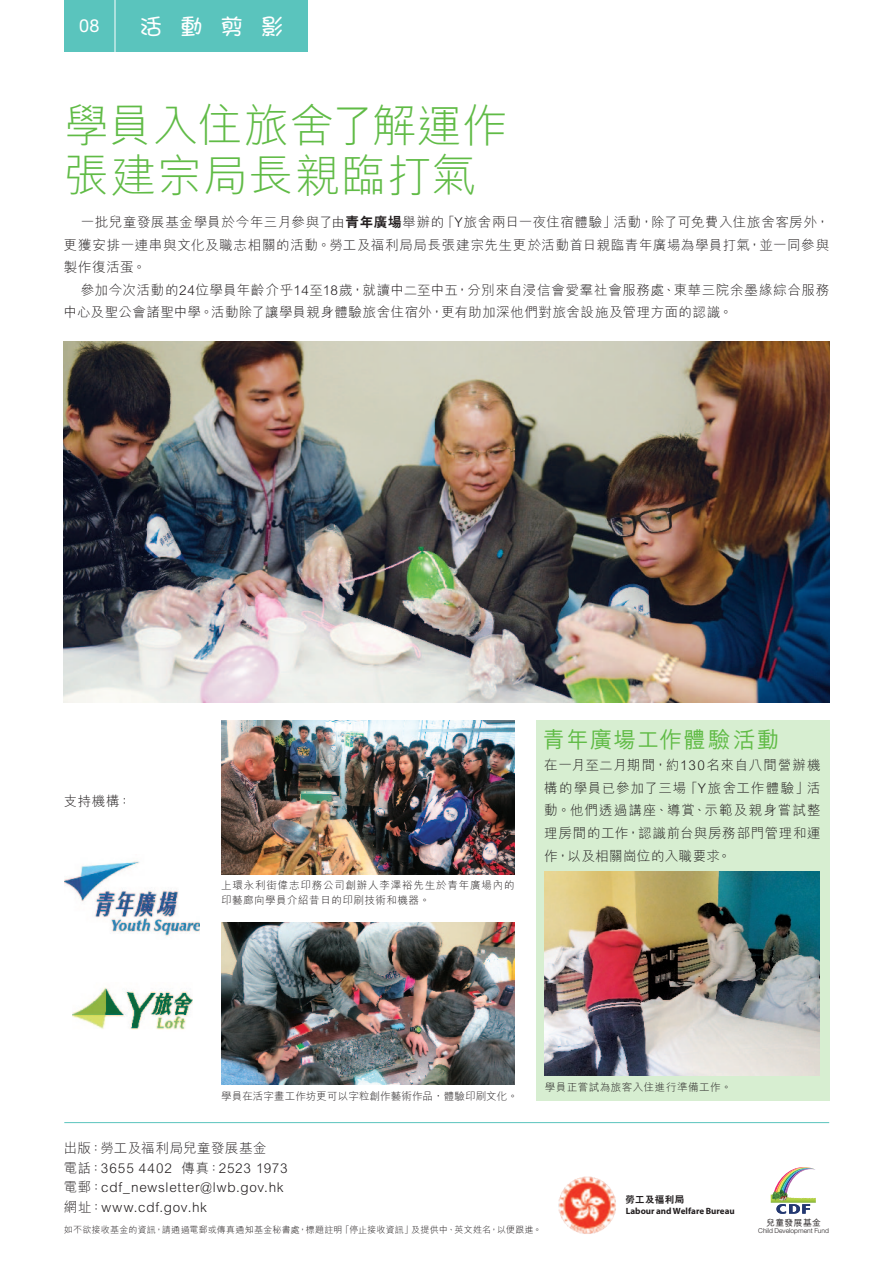
<style>
.page{position:relative;width:893px;height:1263px;background:#fff}
.page>*{position:absolute;margin:0;border:0;box-sizing:border-box;transform-origin:0 0}
.t1{font:300 45px "M Hei HK";letter-spacing:.005em;color:#60bb46}
.t2{font:300 45px "M Hei HK";letter-spacing:.025em;color:#60bb46}
.t3{font:500 22.5px "M Hei HK";letter-spacing:.055em;color:#60bb46}
.t4{font:500 22.5px "M Young HK";color:#fff}
.t5{font:18px "Helvetica Neue";color:#fff}
.t6{font:300 13.5px/22.5px "M Hei HK";letter-spacing:.045em;color:#231f20;text-align:justify}
.t7{font:300 10.5px/15px "M Hei HK";letter-spacing:.08em;color:#231f20}
.t8{font:300 10.5px "M Hei HK";letter-spacing:.01em;color:#231f20}
.t9{font:300 10.5px "M Hei HK";letter-spacing:.05em;color:#231f20}
.t10{font:800 9.45px "C Hei 2 HK";letter-spacing:.065em;color:#231f20}
.t11{font:300 9px "M Hei HK";letter-spacing:.025em;color:#231f20}
.t12{font:700 9px "Myriad Pro";color:#231f20}
.t13{font:500 8.85px "M Hei HK";letter-spacing:.045em;color:#231f20}
.t14{font:300 6.75px "Helvetica Neue";letter-spacing:.005em;color:#231f20}
.s1{font-family:"C Hei 2 HK";font-weight:800}
</style>
<div class="page">
<div style="left:536px;top:721px;width:293px;height:380px;background:#d7eed1"></div>
<img style="left:64px;top:341px;width:765px;height:361px">
<div style="left:64px;top:0;width:244px;height:51px;background:#5ac4bd"></div>
<hr style="left:115px;top:0;width:1px;height:67px;background:#fff">
<img style="left:558px;top:1176px;width:58px;height:58px">
<svg style="left:771px;top:1167px;width:45px;height:47px"></svg>
<hr style="left:64px;top:1122px;width:765px;height:1px;background:#5ac4bd">
<img style="left:221px;top:721px;width:293px;height:153px">
<img style="left:221px;top:923px;width:293px;height:161px">
<img style="left:545px;top:871px;width:275px;height:205px">
<img style="left:72px;top:987px;width:120px;height:43px">
<img style="left:65px;top:861px;width:135px;height:75px">
<p class="t5" style="left:79px;top:15px;width:22px">08</p>
<p class="t4" style="left:140px;top:11px;width:145px">活動剪影</p>
<p class="t1" style="left:64px;top:94px;width:445px">學員入住旅舍了解運作</p>
<p class="t2" style="left:64px;top:144px;width:414px">張建宗局長親臨打氣</p>
<p class="t6" style="left:64px;top:211px;width:767px;text-indent:17px">一批兒童發展基金學員於今年三月參與了由<span class="s1">青年廣場</span>舉辦的「Y旅舍兩日一夜住宿體驗」活動，除了可免費入住旅舍客房外，更獲安排一連串與文化及職志相關的活動。勞工及福利局局長張建宗先生更於活動首日親臨青年廣場為學員打氣，並一同參與製作復活蛋。</p>
<p class="t6" style="left:64px;top:278px;width:767px;text-indent:17px">參加今次活動的24位學員年齡介乎14至18歲，就讀中二至中五，分別來自浸信會愛羣社會服務處、東華三院余墨緣綜合服務中心及聖公會諸聖中學。活動除了讓學員親身體驗旅舍住宿外，更有助加深他們對旅舍設施及管理方面的認識。</p>
<p class="t6" style="left:64px;top:789px;width:69px">支持機構：</p>
<p class="t7" style="left:221px;top:878px;width:295px">上環永利街偉志印務公司創辦人李澤裕先生於青年廣場內的印藝廊向學員介紹昔日的印刷技術和機器。</p>
<p class="t3" style="left:543px;top:723px;width:238px">青年廣場工作體驗活動</p>
<p class="t6" style="left:544px;top:754px;width:278px">在一月至二月期間，約130名來自八間營辦機構的學員已參加了三場「Y旅舍工作體驗」活動。他們透過講座、導賞、示範及親身嘗試整理房間的工作，認識前台與房務部門管理和運作，以及相關崗位的入職要求。</p>
<p class="t8" style="left:221px;top:1089px;width:298px">學員在活字畫工作坊更可以字粒創作藝術作品，體驗印刷文化。</p>
<p class="t9" style="left:545px;top:1080px;width:188px">學員正嘗試為旅客入住進行準備工作。</p>
<p class="t6" style="left:64px;top:1136px;width:204px">出版：勞工及福利局兒童發展基金</p>
<p class="t6" style="left:64px;top:1156px;width:225px">電話：3655 4402 傳真：2523 1973</p>
<p class="t6" style="left:64px;top:1175px;width:221px">電郵：cdf_newsletter@lwb.gov.hk</p>
<p class="t6" style="left:64px;top:1195px;width:145px">網址：www.cdf.gov.hk</p>
<p class="t11" style="left:64px;top:1223px;width:479px">如不欲接收基金的資訊，請通過電郵或傳真通知基金秘書處，標題註明「停止接收資訊」及提供中、英文姓名，以便跟進。</p>
<p class="t10" style="left:626px;top:1193px;width:60px">勞工及福利局</p>
<p class="t12" style="left:626px;top:1205px;width:110px">Labour and Welfare Bureau</p>
<p class="t13" style="left:766px;top:1216px;width:56px">兒童發展基金</p>
<p class="t14" style="left:758px;top:1226px;width:72px">Child Development Fund</p>
</div>
